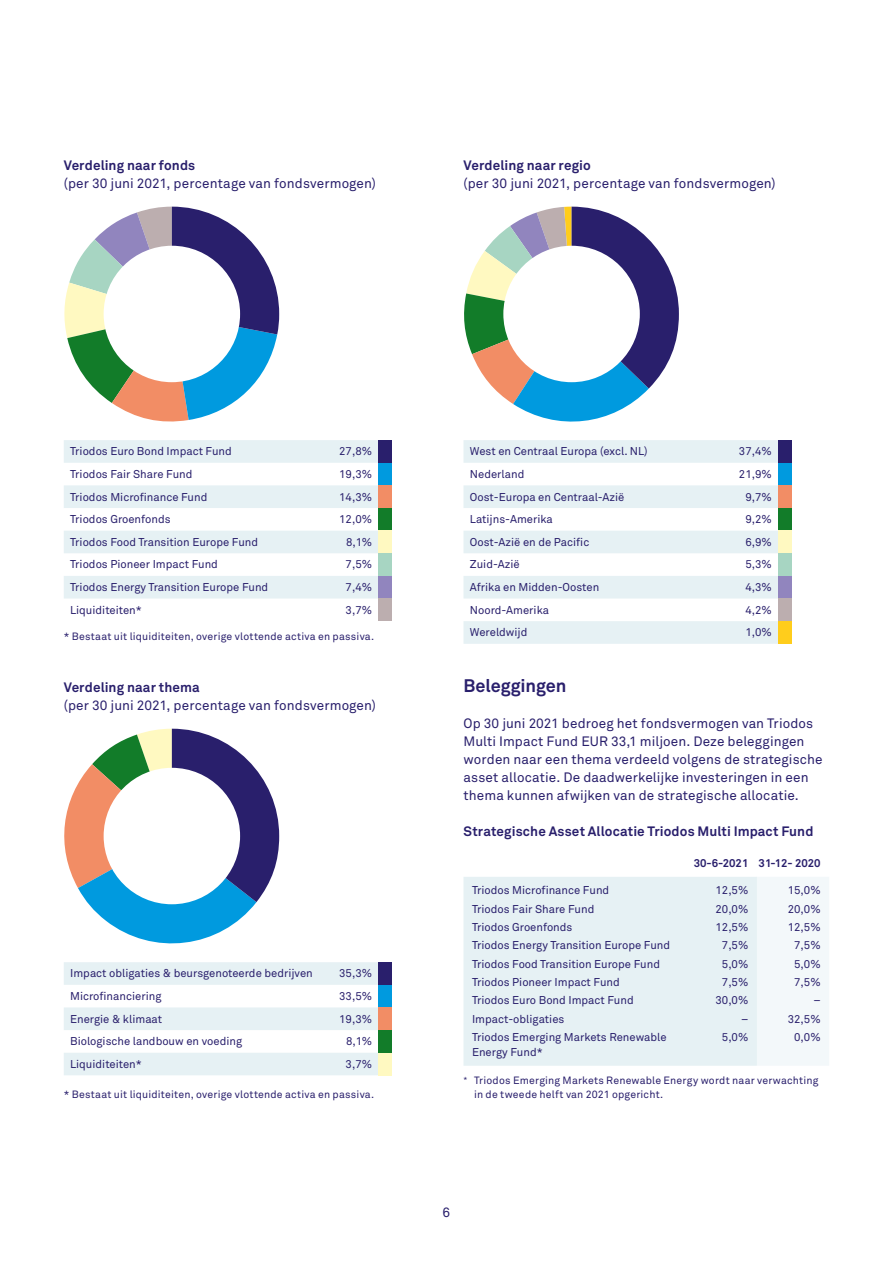
<style>
.page{position:relative;width:893px;height:1263px;background:#fff}
.page>*{position:absolute;margin:0;border:0;box-sizing:border-box;transform-origin:0 0}
.t1{font:700 18px "Akkurat Pro";letter-spacing:-.005em;color:#291f6c}
.t2{font:13.5px/18px "Akkurat Pro";letter-spacing:.005em;color:#291f6c}
.t3{font:700 13.5px "Akkurat Pro";letter-spacing:.01em;color:#291f6c}
.t4{font:11.25px/15px "Akkurat Pro";color:#291f6c}
.t5{font:700 11.25px "Akkurat Pro";color:#291f6c}
.t6{font:10.5px/14.2px "Akkurat Pro";letter-spacing:.015em;color:#291f6c}
</style>
<div class="page">
<div style="left:463px;top:877px;width:294px;height:189px;background:#e6f1f4"></div>
<div style="left:757px;top:877px;width:72px;height:188px;background:#f3f8fa"></div>
<svg style="left:64px;top:207px;width:215px;height:215px"></svg>
<div style="left:104px;top:246px;width:136px;height:136px;background:#fff;border-radius:50%"></div>
<svg style="left:64px;top:440px;width:314px;height:158px;fill:#e6f1f4"></svg>
<div style="left:378px;top:440px;width:14px;height:23px;background:#291f6c"></div>
<div style="left:378px;top:463px;width:14px;height:22px;background:#009adf"></div>
<div style="left:378px;top:485px;width:14px;height:23px;background:#f28d65"></div>
<div style="left:378px;top:508px;width:14px;height:23px;background:#127c29"></div>
<div style="left:378px;top:531px;width:14px;height:22px;background:#fff9c1"></div>
<div style="left:378px;top:553px;width:14px;height:23px;background:#a7d5c2"></div>
<div style="left:378px;top:576px;width:14px;height:22px;background:#9185be"></div>
<div style="left:378px;top:598px;width:14px;height:23px;background:#bcaeaf"></div>
<svg style="left:64px;top:729px;width:215px;height:215px"></svg>
<div style="left:104px;top:768px;width:136px;height:136px;background:#fff;border-radius:50%"></div>
<svg style="left:64px;top:962px;width:314px;height:113px"></svg>
<div style="left:378px;top:962px;width:14px;height:23px;background:#291f6c"></div>
<div style="left:378px;top:985px;width:14px;height:22px;background:#009adf"></div>
<div style="left:378px;top:1007px;width:14px;height:23px;background:#f28d65"></div>
<div style="left:378px;top:1030px;width:14px;height:23px;background:#127c29"></div>
<div style="left:378px;top:1053px;width:14px;height:22px;background:#fff9c1"></div>
<svg style="left:464px;top:207px;width:215px;height:215px"></svg>
<div style="left:503px;top:246px;width:137px;height:136px;background:#fff;border-radius:50%"></div>
<svg style="left:463px;top:440px;width:315px;height:204px;fill:#e6f1f4"></svg>
<div style="left:778px;top:440px;width:14px;height:23px;background:#291f6c"></div>
<div style="left:778px;top:463px;width:14px;height:22px;background:#009adf"></div>
<div style="left:778px;top:485px;width:14px;height:23px;background:#f28d65"></div>
<div style="left:778px;top:508px;width:14px;height:23px;background:#127c29"></div>
<div style="left:778px;top:531px;width:14px;height:22px;background:#fff9c1"></div>
<div style="left:778px;top:553px;width:14px;height:23px;background:#a7d5c2"></div>
<div style="left:778px;top:576px;width:14px;height:22px;background:#9185be"></div>
<div style="left:778px;top:598px;width:14px;height:23px;background:#bcaeaf"></div>
<div style="left:778px;top:621px;width:14px;height:23px;background:#ffcd1c"></div>
<p class="t3" style="left:64px;top:157px;width:133px">Verdeling naar fonds</p>
<p class="t2" style="left:64px;top:174px;width:314px">(per 30 juni 2021, percentage van fondsvermogen)</p>
<p class="t3" style="left:463px;top:157px;width:129px">Verdeling naar regio</p>
<p class="t2" style="left:463px;top:174px;width:314px">(per 30 juni 2021, percentage van fondsvermogen)</p>
<p class="t4" style="left:70px;top:444px;width:163px">Triodos Euro Bond Impact Fund</p>
<p class="t4" style="left:339px;top:444px;width:34px">27,8%</p>
<p class="t4" style="left:70px;top:467px;width:124px">Triodos Fair Share Fund</p>
<p class="t4" style="left:339px;top:467px;width:34px">19,3%</p>
<p class="t4" style="left:70px;top:489px;width:139px">Triodos Microfinance Fund</p>
<p class="t4" style="left:339px;top:489px;width:34px">14,3%</p>
<p class="t4" style="left:70px;top:512px;width:102px">Triodos Groenfonds</p>
<p class="t4" style="left:339px;top:512px;width:34px">12,0%</p>
<p class="t4" style="left:70px;top:534px;width:190px">Triodos Food Transition Europe Fund</p>
<p class="t4" style="left:346px;top:534px;width:27px">8,1%</p>
<p class="t4" style="left:70px;top:557px;width:149px">Triodos Pioneer Impact Fund</p>
<p class="t4" style="left:346px;top:557px;width:28px">7,5%</p>
<p class="t4" style="left:70px;top:580px;width:200px">Triodos Energy Transition Europe Fund</p>
<p class="t4" style="left:346px;top:580px;width:28px">7,4%</p>
<p class="t4" style="left:70px;top:602px;width:73px">Liquiditeiten*</p>
<p class="t4" style="left:346px;top:602px;width:28px">3,7%</p>
<p class="t6" style="left:64px;top:629px;width:312px">* Bestaat uit liquiditeiten, overige vlottende activa en passiva.</p>
<p class="t3" style="left:64px;top:679px;width:138px">Verdeling naar thema</p>
<p class="t2" style="left:64px;top:696px;width:314px">(per 30 juni 2021, percentage van fondsvermogen)</p>
<p class="t4" style="left:70px;top:966px;width:244px">Impact obligaties &amp; beursgenoteerde bedrijven</p>
<p class="t4" style="left:339px;top:966px;width:34px">35,3%</p>
<p class="t4" style="left:70px;top:989px;width:93px">Microfinanciering</p>
<p class="t4" style="left:339px;top:989px;width:34px">33,5%</p>
<p class="t4" style="left:70px;top:1011px;width:94px">Energie &amp; klimaat</p>
<p class="t4" style="left:339px;top:1011px;width:34px">19,3%</p>
<p class="t4" style="left:70px;top:1034px;width:173px">Biologische landbouw en voeding</p>
<p class="t4" style="left:346px;top:1034px;width:27px">8,1%</p>
<p class="t4" style="left:70px;top:1056px;width:73px">Liquiditeiten*</p>
<p class="t4" style="left:346px;top:1056px;width:28px">3,7%</p>
<p class="t6" style="left:64px;top:1087px;width:312px">* Bestaat uit liquiditeiten, overige vlottende activa en passiva.</p>
<p class="t4" style="left:470px;top:444px;width:179px">West en Centraal Europa (excl. NL)</p>
<p class="t4" style="left:739px;top:444px;width:34px">37,4%</p>
<p class="t4" style="left:470px;top:467px;width:56px">Nederland</p>
<p class="t4" style="left:739px;top:467px;width:34px">21,9%</p>
<p class="t4" style="left:470px;top:489px;width:156px">Oost-Europa en Centraal-Azië</p>
<p class="t4" style="left:745px;top:489px;width:28px">9,7%</p>
<p class="t4" style="left:470px;top:512px;width:84px">Latijns-Amerika</p>
<p class="t4" style="left:745px;top:512px;width:28px">9,2%</p>
<p class="t4" style="left:470px;top:534px;width:121px">Oost-Azië en de Pacific</p>
<p class="t4" style="left:745px;top:534px;width:28px">6,9%</p>
<p class="t4" style="left:470px;top:557px;width:51px">Zuid-Azië</p>
<p class="t4" style="left:745px;top:557px;width:28px">5,3%</p>
<p class="t4" style="left:470px;top:580px;width:131px">Afrika en Midden-Oosten</p>
<p class="t4" style="left:745px;top:580px;width:28px">4,3%</p>
<p class="t4" style="left:470px;top:602px;width:81px">Noord-Amerika</p>
<p class="t4" style="left:745px;top:602px;width:28px">4,2%</p>
<p class="t4" style="left:470px;top:625px;width:59px">Wereldwijd</p>
<p class="t4" style="left:745px;top:625px;width:28px">1,0%</p>
<h1 class="t1" style="left:463px;top:675px;width:104px">Beleggingen</h1>
<p class="t2" style="left:463px;top:714px;width:361px">Op 30 juni 2021 bedroeg het fondsvermogen van Triodos Multi Impact Fund EUR 33,1 miljoen. Deze beleggingen worden naar een thema verdeeld volgens de strategische asset allocatie. De daadwerkelijke investeringen in een thema kunnen afwijken van de strategische allocatie.</p>
<p class="t3" style="left:463px;top:823px;width:351px">Strategische Asset Allocatie Triodos Multi Impact Fund</p>
<p class="t5" style="left:694px;top:856px;width:128px">30-6-2021 31-12- 2020</p>
<p class="t4" style="left:472px;top:883px;width:139px">Triodos Microfinance Fund</p>
<p class="t4" style="left:715px;top:883px;width:34px">12,5%</p>
<p class="t4" style="left:788px;top:883px;width:34px">15,0%</p>
<p class="t4" style="left:472px;top:901px;width:124px">Triodos Fair Share Fund</p>
<p class="t4" style="left:715px;top:901px;width:34px">20,0%</p>
<p class="t4" style="left:788px;top:901px;width:34px">20,0%</p>
<p class="t4" style="left:472px;top:919px;width:102px">Triodos Groenfonds</p>
<p class="t4" style="left:715px;top:919px;width:34px">12,5%</p>
<p class="t4" style="left:788px;top:919px;width:34px">12,5%</p>
<p class="t4" style="left:472px;top:938px;width:200px">Triodos Energy Transition Europe Fund</p>
<p class="t4" style="left:722px;top:938px;width:28px">7,5%</p>
<p class="t4" style="left:794px;top:938px;width:28px">7,5%</p>
<p class="t4" style="left:472px;top:956px;width:190px">Triodos Food Transition Europe Fund</p>
<p class="t4" style="left:722px;top:956px;width:28px">5,0%</p>
<p class="t4" style="left:794px;top:956px;width:28px">5,0%</p>
<p class="t4" style="left:472px;top:974px;width:149px">Triodos Pioneer Impact Fund</p>
<p class="t4" style="left:722px;top:974px;width:28px">7,5%</p>
<p class="t4" style="left:794px;top:974px;width:28px">7,5%</p>
<p class="t4" style="left:472px;top:993px;width:163px">Triodos Euro Bond Impact Fund</p>
<p class="t4" style="left:715px;top:993px;width:34px">30,0%</p>
<p class="t4" style="left:813px;top:993px;width:9px">–</p>
<p class="t4" style="left:472px;top:1011px;width:94px">Impact-obligaties</p>
<p class="t4" style="left:741px;top:1011px;width:9px">–</p>
<p class="t4" style="left:788px;top:1011px;width:34px">32,5%</p>
<p class="t4" style="left:472px;top:1030px;width:196px">Triodos Emerging Markets Renewable<br>Energy Fund*</p>
<p class="t4" style="left:722px;top:1030px;width:28px">5,0%</p>
<p class="t4" style="left:794px;top:1030px;width:28px">0,0%</p>
<p class="t6" style="left:474px;top:1073px;width:346px;text-indent:-11px"><sup>*</sup> Triodos Emerging Markets Renewable Energy wordt naar verwachting in de tweede helft van 2021 opgericht.</p>
<p class="t2" style="left:443px;top:1203px;width:9px">6</p>
</div>
